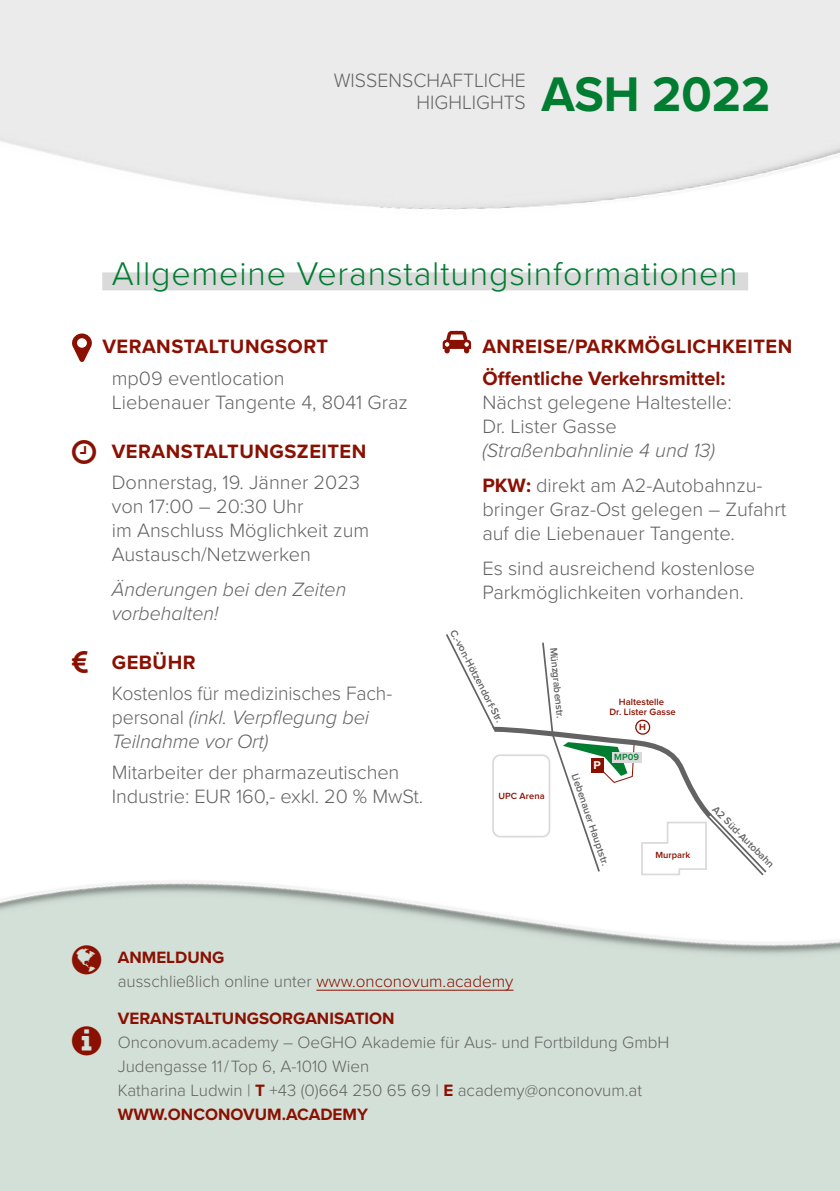
<style>
.page{position:relative;width:840px;height:1191px;background:#fff}
.page>*{position:absolute;margin:0;border:0;box-sizing:border-box;transform-origin:0 0}
.t1{font:700 50.4px "Proxima Nova";color:#007d31}
.t2{font:300 34px "Proxima Nova";letter-spacing:.025em;color:#007d31}
.t3{font:300 20px/24px "Proxima Nova";color:#646363}
.t4{font:italic 300 20px/24px "Proxima Nova";color:#646363}
.t5{font:700 20px/31px "Proxima Nova";color:#8a1002}
.t6{font:700 20px "Proxima Nova";letter-spacing:.025em;color:#8a1002}
.t7{font:300 17px/24px "Proxima Nova";color:#646363}
.t8{font:700 17px "Proxima Nova";color:#8a1002}
.t9{font:700 11.8px "Proxima Nova";color:#fff}
.t10{font:600 10.4px "Proxima Nova";color:#646363}
.t11{font:600 9.4px/9.4px "Proxima Nova";letter-spacing:.005em;color:#8a1002;text-align:center}
.t12{font:600 9.2px "Proxima Nova";letter-spacing:.005em;color:#8a1002}
.t13{font:600 9.2px "Proxima Nova";color:#007d31}
.t14{font:700 9.2px "Proxima Nova";color:#8a1002}
.s1{font-style:italic}
.s2{font-weight:700;font-style:normal;color:#8a1002}
.s3{font-style:normal}
.s4{font-weight:700;color:#8a1002}
.s5{color:#8a1002}
</style>
<div class="page">
<img style="left:0;top:881px;width:839px;height:310px">
<svg style="left:72px;top:333px;width:20px;height:29px"></svg>
<svg style="left:442px;top:331px;width:29px;height:22px"></svg>
<div style="left:102px;top:272px;width:645px;height:18px;background:#dadada"></div>
<svg style="left:446px;top:634px;width:321px;height:242px"></svg>
<div style="left:492px;top:754px;width:58px;height:83px;border:2px solid #dadada;border-radius:7px"></div>
<div style="left:590px;top:758px;width:13px;height:14px;background:#8a1002"></div>
<div style="left:634px;top:719px;width:16px;height:15px;border:1px solid #8a1002;border-radius:50%"></div>
<div style="left:611px;top:752px;width:30px;height:10px;background:#dadada"></div>
<hr style="left:316px;top:989px;width:197px;height:1px;background:#8a1002">
<svg style="left:72px;top:945px;width:29px;height:29px"></svg>
<svg style="left:72px;top:1026px;width:29px;height:29px"></svg>
<p class="t3" style="left:333px;top:68px;width:193px;line-height:22px;text-align:right">WISSENSCHAFTLICHE<br>HIGHLIGHTS</p>
<h1 class="t1" style="left:541px;top:56px;width:230px">ASH 2022</h1>
<h2 class="t2" style="left:112px;top:249px;width:626px">Allgemeine Veranstaltungsinformationen</h2>
<p class="t6" style="left:102px;top:332px;width:227px">VERANSTALTUNGSORT</p>
<p class="t3" style="left:112px;top:365px;width:297px">mp09 eventlocation<br>Liebenauer Tangente 4, 8041 Graz</p>
<p class="t6" style="left:112px;top:436px;width:256px">VERANSTALTUNGSZEITEN</p>
<p class="t3" style="left:112px;top:469px;width:259px">Donnerstag, 19. Jänner 2023 von 17:00 – 20:30 Uhr<br>im Anschluss Möglichkeit zum<br>Austausch/Netzwerken</p>
<p class="t4" style="left:112px;top:576px;width:236px">Änderungen bei den Zeiten vorbehalten!</p>
<p class="t6" style="left:112px;top:647px;width:85px">GEBÜHR</p>
<p class="t3" style="left:112px;top:680px;width:282px">Kostenlos für medizinisches Fach&shy;personal <span class="s1">(inkl. Verpflegung bei<br>Teilnahme vor Ort)</span></p>
<p class="t3" style="left:112px;top:759px;width:313px">Mitarbeiter der pharmazeutischen<br>Industrie: EUR 160,- exkl. 20 % MwSt.</p>
<p class="t5" style="left:482px;top:331px;width:311px">ANREISE/PARKMÖGLICHKEITEN<br>Öffentliche Verkehrsmittel:</p>
<p class="t3" style="left:482px;top:389px;width:251px">Nächst gelegene Haltestelle:<br>Dr. Lister Gasse</p>
<p class="t4" style="left:482px;top:431px;width:280px;line-height:35px">(Straßenbahnlinie 4 und 13)<br><span class="s2">PKW:</span> <span class="s3">direkt am A2-Autobahnzu-</span></p>
<p class="t3" style="left:482px;top:496px;width:305px">bringer Graz-Ost gelegen – Zufahrt auf die Liebenauer Tangente.</p>
<p class="t3" style="left:482px;top:555px;width:274px">Es sind ausreichend kostenlose<br>Parkmöglichkeiten vorhanden.</p>
<p class="t10" style="left:457px;top:627px;width:105px;rotate:63deg">C.-von-Hötzendorf-Str.</p>
<p class="t10" style="left:557px;top:647px;width:73px;rotate:84deg">Münzgrabenstr.</p>
<p class="t11" style="left:609px;top:697px;width:68px">Haltestelle<br>Dr. Lister Gasse</p>
<p class="t14" style="left:639px;top:722px;width:8px">H</p>
<p class="t12" style="left:498px;top:791px;width:48px">UPC Arena</p>
<p class="t9" style="left:593px;top:760px;width:9px">P</p>
<p class="t10" style="left:578px;top:772px;width:98px;rotate:71deg">Liebenauer Hauptstr.</p>
<p class="t13" style="left:614px;top:753px;width:26px">MP09</p>
<p class="t12" style="left:655px;top:850px;width:36px">Murpark</p>
<p class="t10" style="left:717px;top:804px;width:84px;rotate:45deg">A2 Süd-Autobahn</p>
<p class="t7" style="left:118px;top:944px;width:397px"><span class="s4">ANMELDUNG<br></span>ausschließlich online unter <span class="s5">www.onconovum.academy</span></p>
<p class="t8" style="left:118px;top:1005px;width:278px">VERANSTALTUNGSORGANISATION</p>
<p class="t7" style="left:118px;top:1029px;width:553px">Onconovum.academy – OeGHO Akademie für Aus- und Fortbildung GmbH Judengasse 11 / Top 6, A-1010 Wien<br>Katharina Ludwin | <span class="s4">T</span> +43 (0)664 250 65 69 | <span class="s4">E</span> academy@onconovum.at <span class="s4">WWW.ONCONOVUM.ACADEMY</span></p>
</div>
